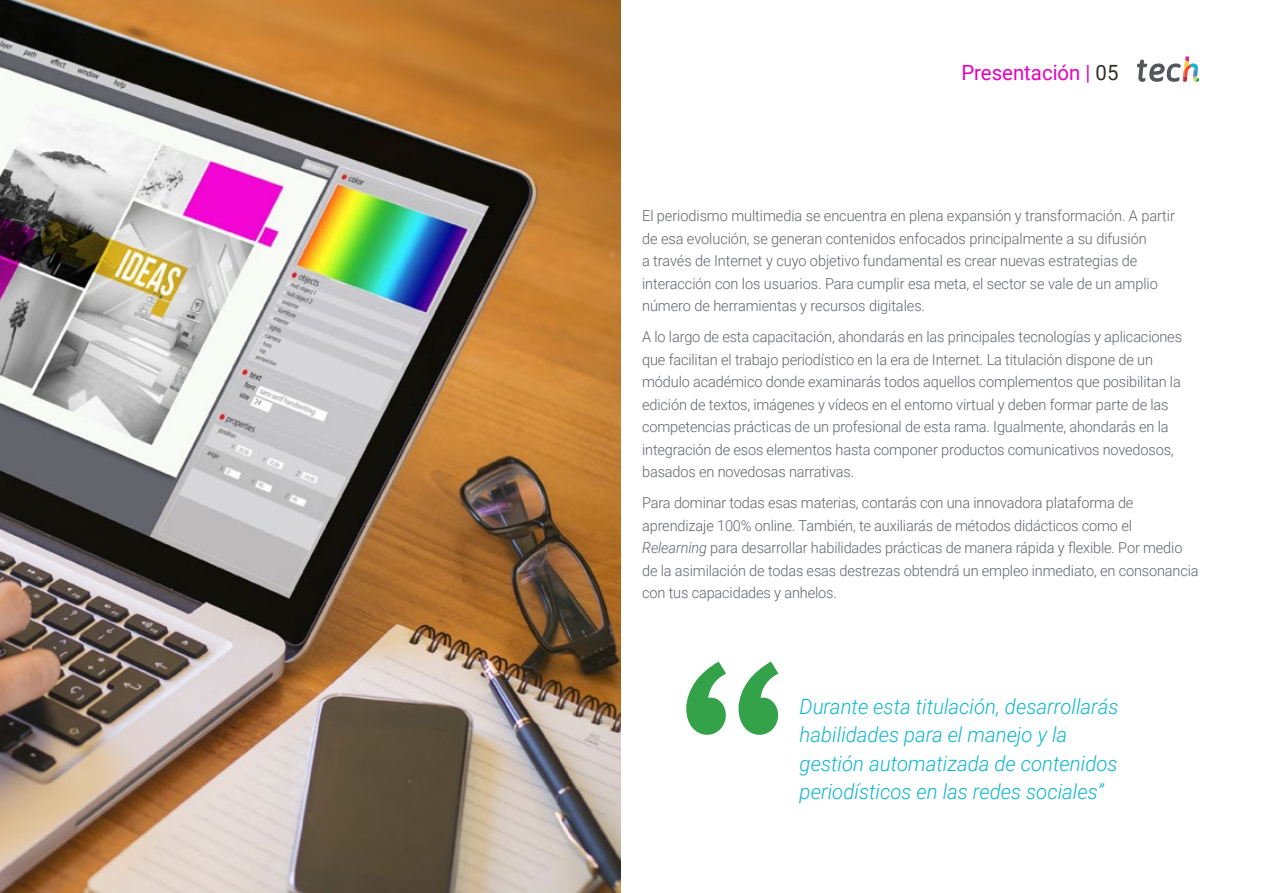
<style>
.page{position:relative;width:1263px;height:893px;background:#fff}
.page>*{position:absolute;margin:0;border:0;box-sizing:border-box;transform-origin:0 0}
.t1{font:italic 300 21px/28.5px "Roboto";color:#0fb6cf}
.t2{font:21px "Roboto";color:#e602bd}
.t3{font:300 15px/22.5px "Roboto";letter-spacing:-.01em;color:#61646a}
.s1{color:#312e20}
.s2{font-style:italic}
</style>
<div class="page">
<svg style="left:686px;top:662px;width:92px;height:73px"></svg>
<img style="left:0;top:0;width:621px;height:893px">
<svg style="left:1137px;top:56px;width:62px;height:26px"></svg>
<h1 class="t2" style="left:961px;top:57px;width:159px">Presentación | <span class="s1">05</span></h1>
<p class="t3" style="left:642px;top:204px;width:534px">El periodismo multimedia se encuentra en plena expansión y transformación. A partir de esa evolución, se generan contenidos enfocados principalmente a su difusión<br>a través de Internet y cuyo objetivo fundamental es crear nuevas estrategias de interacción con los usuarios. Para cumplir esa meta, el sector se vale de un amplio número de herramientas y recursos digitales.</p>
<p class="t3" style="left:642px;top:325px;width:541px">A lo largo de esta capacitación, ahondarás en las principales tecnologías y aplicaciones que facilitan el trabajo periodístico en la era de Internet. La titulación dispone de un módulo académico donde examinarás todos aquellos complementos que posibilitan la edición de textos, imágenes y vídeos en el entorno virtual y deben formar parte de las competencias prácticas de un profesional de esta rama. Igualmente, ahondarás en la integración de esos elementos hasta componer productos comunicativos novedosos, basados en novedosas narrativas.</p>
<p class="t3" style="left:642px;top:491px;width:558px">Para dominar todas esas materias, contarás con una innovadora plataforma de aprendizaje 100% online. También, te auxiliarás de métodos didácticos como el <span class="s2">Relearning</span> para desarrollar habilidades prácticas de manera rápida y flexible. Por medio de la asimilación de todas esas destrezas obtendrá un empleo inmediato, en consonancia con tus capacidades y anhelos.</p>
<h1 class="t1" style="left:800px;top:691px;width:320px">Durante esta titulación, desarrollarás habilidades para el manejo y la gestión automatizada de contenidos periodísticos en las redes sociales”</h1>
</div>
